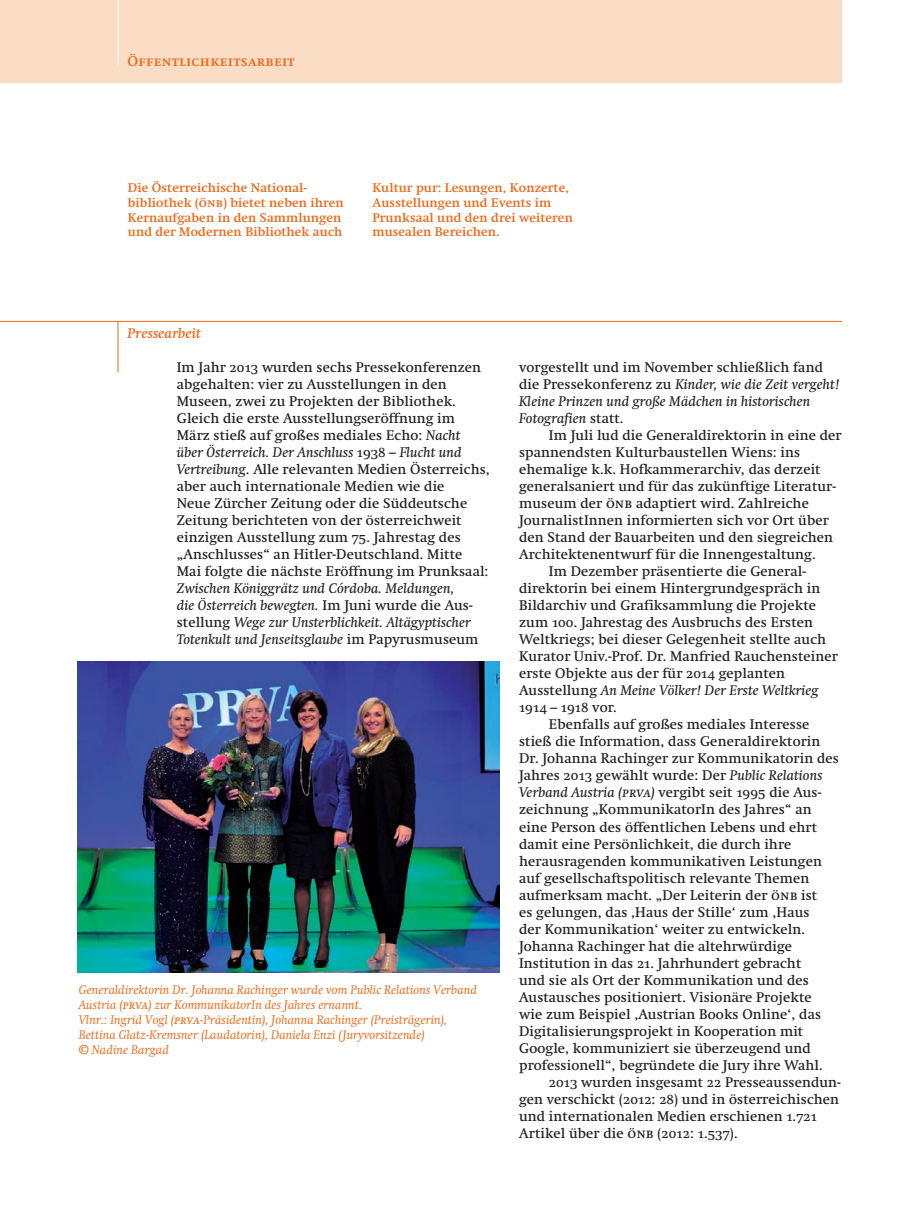
<style>
.page{position:relative;width:910px;height:1212px;background:#fff}
.page>*{position:absolute;margin:0;border:0;box-sizing:border-box;transform-origin:0 0}
.t1{font:13.8px/17px "Swift";letter-spacing:.01em;color:#231f20}
.t2{font:italic 13.8px/17px "Swift";letter-spacing:.01em;color:#231f20}
.t3{font:700 13.8px "Swift SC Os F";letter-spacing:.02em;color:#ea6d1f}
.t4{font:13.8px "Swift SC Os F";letter-spacing:.01em;color:#231f20}
.t5{font:italic 700 13.8px "Swift";letter-spacing:.01em;color:#ea6d1f}
.t6{font:italic 12.3px/14.9px "Swift";letter-spacing:.01em;color:#ea6d1f}
.t7{font:700 12.3px/14.9px "Swift";letter-spacing:.01em;color:#ea6d1f}
.s1{font-family:"Swift SC Os F"}
.s2{font-style:italic}
.s3{font-style:normal}
.s4{font-family:"Swift Book SC Os F"}
.s5{font-family:"Swift";font-style:italic}
.s6{font-family:"Swift"}
.s7{font-family:"Swift Book SC Os F";font-style:italic}
</style>
<div class="page">
<div style="left:0;top:0;width:842px;height:83px;background:#fbddc5"></div>
<hr style="left:117px;top:0;width:2px;height:66px;background:#fff">
<hr style="left:0;top:321px;width:842px;height:1px;background:#ea6d1f">
<hr style="left:118px;top:321px;width:1px;height:51px;background:#ea6d1f">
<img style="left:78px;top:661px;width:422px;height:311px">
<p class="t3" style="left:128px;top:53px;width:169px">Öffentlichkeitsarbeit</p>
<p class="t7" style="left:128px;top:180px;width:217px">Die Österreichische National&shy;bibliothek (<span class="s1">önb</span>) bietet neben ihren Kernaufgaben in den Sammlungen und der Modernen Bibliothek auch</p>
<p class="t7" style="left:372px;top:180px;width:202px">Kultur pur: Lesungen, Konzerte,<br>Ausstellungen und Events im<br>Prunksaal und den drei weiteren musealen Bereichen.</p>
<p class="t5" style="left:128px;top:325px;width:75px">Pressearbeit</p>
<p class="t1" style="left:177px;top:359px;width:315px">Im Jahr <span class="s1">2013</span> wurden sechs Pressekonferenzen abgehalten: vier zu Ausstellungen in den Museen, zwei zu Projekten der Bibliothek.<br>Gleich die erste Ausstellungseröffnung im März stieß auf großes mediales Echo: <span class="s2">Nacht über Österreich. Der Anschluss</span> <span class="s1">1938</span> <span class="s2">– Flucht und Vertreibung</span>. Alle relevanten Medien Österreichs, aber auch internationale Medien wie die<br>Neue Zürcher Zeitung oder die Süddeutsche Zeitung berichteten von der österreichweit einzigen Ausstellung zum <span class="s1">75</span>. Jahrestag des „Anschlusses“ an Hitler-Deutschland. Mitte Mai folgte die nächste Eröffnung im Prunksaal:</p>
<p class="t2" style="left:177px;top:580px;width:303px">Zwischen Königgrätz und Córdoba. Meldungen,<br>die Österreich bewegten. <span class="s3">Im Juni wurde die Aus&shy;stellung</span> Wege zur Unsterblichkeit. Altägyptischer Totenkult und Jenseitsglaube <span class="s3">im Papyrusmuseum</span></p>
<p class="t6" style="left:79px;top:982px;width:400px">Generaldirektorin Dr. Johanna Rachinger wurde vom Public Relations Verband Austria (<span class="s4">prva</span>) zur KommunikatorIn des Jahres ernannt.<br>Vlnr.: Ingrid Vogl (<span class="s4">prva</span>-Präsidentin), Johanna Rachinger (Preisträgerin), Bettina Glatz-Kremsner (Laudatorin), Daniela Enzi (Juryvorsitzende)<br>© Nadine Bargad</p>
<p class="t2" style="left:519px;top:359px;width:322px"><span class="s3">vorgestellt und im November schließlich fand die Pressekonferenz zu</span> Kinder, wie die Zeit vergeht!<br>Kleine Prinzen und große Mädchen in historischen Fotografien <span class="s3">statt.</span></p>
<p class="t1" style="left:549px;top:427px;width:294px">Im Juli lud die Generaldirektorin in eine der</p>
<p class="t1" style="left:519px;top:444px;width:283px">spannendsten Kulturbaustellen Wiens: ins</p>
<p class="t1" style="left:519px;top:461px;width:303px">ehemalige k.k. Hofkammerarchiv, das derzeit</p>
<p class="t1" style="left:519px;top:478px;width:316px">generalsaniert und für das zukünftige Literatur--</p>
<p class="t1" style="left:519px;top:495px;width:291px">museum der <span class="s4">önb</span> adaptiert wird. Zahlreiche</p>
<p class="t1" style="left:519px;top:512px;width:311px">JournalistInnen informierten sich vor Ort über</p>
<p class="t1" style="left:519px;top:529px;width:316px">den Stand der Bauarbeiten und den siegreichen</p>
<p class="t1" style="left:519px;top:546px;width:298px">Architektenentwurf für die Innengestaltung.</p>
<p class="t1" style="left:549px;top:563px;width:258px">Im Dezember präsentierte die General-</p>
<p class="t1" style="left:519px;top:580px;width:303px">direktorin bei einem Hintergrundgespräch in</p>
<p class="t1" style="left:519px;top:597px;width:298px">Bildarchiv und Grafiksammlung die Projekte</p>
<p class="t1" style="left:519px;top:614px;width:295px">zum <span class="s1">100</span>. Jahrestag des Ausbruchs des Ersten</p>
<p class="t1" style="left:519px;top:631px;width:308px">Weltkriegs; bei dieser Gelegenheit stellte auch</p>
<p class="t1" style="left:519px;top:648px;width:320px">Kurator Univ.-Prof. Dr. Manfried Rauchensteiner</p>
<p class="t1" style="left:519px;top:665px;width:267px">erste Objekte aus der für <span class="s1">2014</span> geplanten</p>
<p class="t2" style="left:519px;top:682px;width:301px"><span class="s3">Ausstellung</span> An Meine Völker! Der Erste Weltkrieg</p>
<p class="t4" style="left:519px;top:700px;width:99px">1914 <span class="s5">–</span> 1918 <span class="s6">vor.</span></p>
<p class="t1" style="left:519px;top:716px;width:321px;text-indent:30px">Ebenfalls auf großes mediales Interesse stieß die Information, dass Generaldirektorin Dr. Johanna Rachinger zur Kommunikatorin des Jahres <span class="s1">2013</span> gewählt wurde: Der <span class="s2">Public Relations Verband Austria (</span><span class="s7">prva</span><span class="s2">)</span> vergibt seit <span class="s1">1995</span> die Aus&shy;zeichnung „KommunikatorIn des Jahres“ an eine Person des öffentlichen Lebens und ehrt damit eine Persönlichkeit, die durch ihre herausragenden kommunikativen Leistungen auf gesellschaftspolitisch relevante Themen aufmerksam macht. „Der Leiterin der <span class="s4">önb</span> ist<br>es gelungen, das ‚Haus der Stille‘ zum ‚Haus<br>der Kommunikation‘ weiter zu entwickeln.<br>Johanna Rachinger hat die altehrwürdige Institution in das <span class="s1">21</span>. Jahrhundert gebracht<br>und sie als Ort der Kommunikation und des Austausches positioniert. Visionäre Projekte<br>wie zum Beispiel ‚Austrian Books Online‘, das Digitalisierungsprojekt in Kooperation mit Google, kommuniziert sie überzeugend und professionell“, begründete die Jury ihre Wahl.</p>
<p class="t1" style="left:519px;top:1073px;width:323px;text-indent:30px"><span class="s1">2013</span> wurden insgesamt <span class="s1">22</span> Presseaussendun&shy;gen verschickt (<span class="s1">2012</span>: <span class="s1">28</span>) und in österreichischen und internationalen Medien erschienen <span class="s1">1</span>.<span class="s1">721<br></span>Artikel über die <span class="s4">önb</span> (<span class="s1">2012</span>: <span class="s1">1</span>.<span class="s1">537</span>).</p>
</div>
